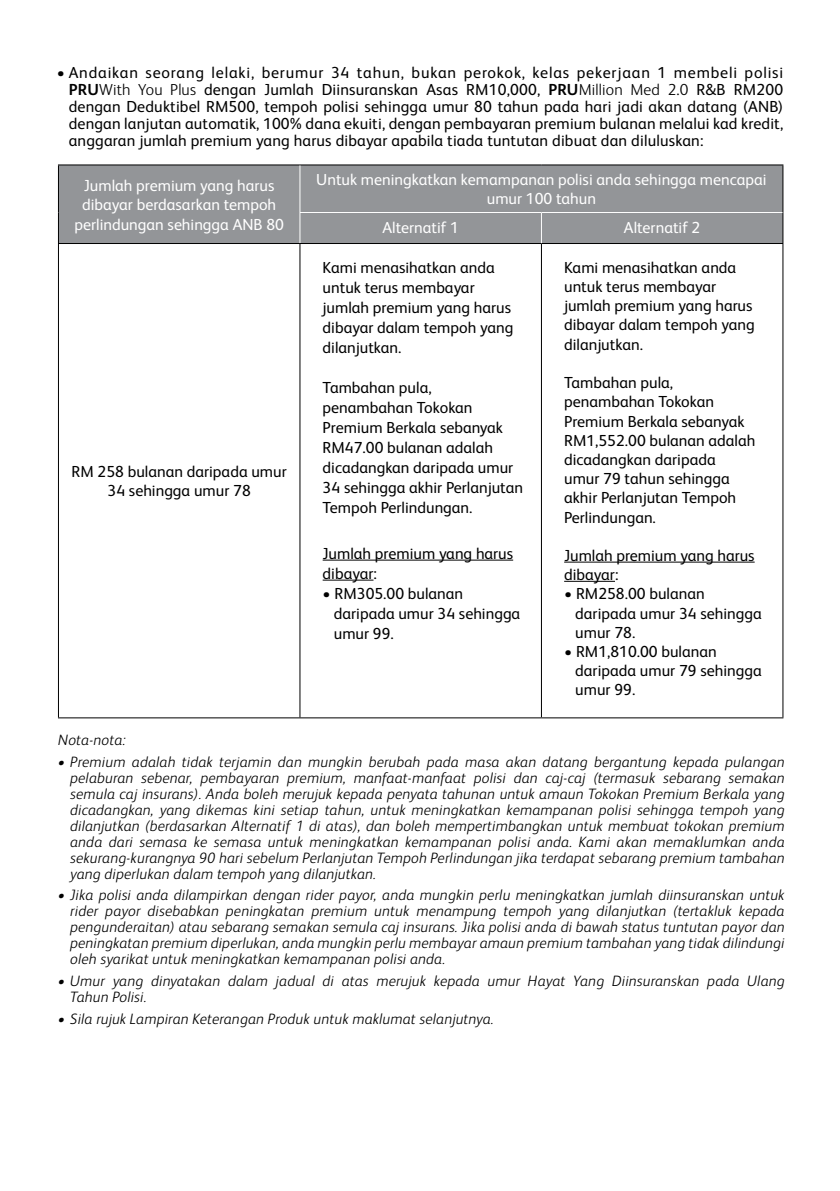
<style>
.page{position:relative;width:840px;height:1191px;background:#fff}
.page>*{position:absolute;margin:0;border:0;box-sizing:border-box;transform-origin:0 0}
.t1{font:16px/19.2px "FS Albert Pro";color:#000}
.t2{font:16px/19.2px "FS Albert Pro";color:#fff;text-align:center}
.t3{font:italic 300 15px/16px "FS Albert Pro";letter-spacing:.01em;color:#000;text-align:justify}
.s1{font-weight:700}
.s2{font-weight:300}
</style>
<div class="page">
<div style="left:59px;top:165px;width:723px;height:78px;background:#939598"></div>
<hr style="left:58px;top:244px;width:1px;height:473px;background:#000">
<hr style="left:299px;top:244px;width:1px;height:473px;background:#000">
<hr style="left:540px;top:244px;width:1px;height:473px;background:#000">
<hr style="left:782px;top:244px;width:1px;height:473px;background:#000">
<hr style="left:58px;top:717px;width:242px;height:1px;background:#000">
<hr style="left:300px;top:717px;width:241px;height:1px;background:#000">
<hr style="left:541px;top:717px;width:242px;height:1px;background:#000">
<hr style="left:58px;top:164px;width:242px;height:1px;background:#000">
<hr style="left:58px;top:165px;width:1px;height:47px;background:#000">
<hr style="left:58px;top:212px;width:1px;height:31px;background:#000">
<hr style="left:58px;top:243px;width:242px;height:1px;background:#000">
<hr style="left:300px;top:164px;width:241px;height:1px;background:#000">
<hr style="left:541px;top:164px;width:242px;height:1px;background:#000">
<hr style="left:782px;top:165px;width:1px;height:47px;background:#000">
<hr style="left:782px;top:212px;width:1px;height:31px;background:#000">
<hr style="left:300px;top:243px;width:241px;height:1px;background:#000">
<hr style="left:541px;top:243px;width:242px;height:1px;background:#000">
<hr style="left:299px;top:165px;width:1px;height:47px;background:#fff">
<hr style="left:299px;top:212px;width:242px;height:1px;background:#fff">
<hr style="left:299px;top:213px;width:1px;height:30px;background:#fff">
<hr style="left:541px;top:212px;width:241px;height:1px;background:#fff">
<hr style="left:540px;top:213px;width:1px;height:30px;background:#fff">
<hr style="left:322px;top:559px;width:191px;height:1px;background:#000">
<hr style="left:322px;top:579px;width:51px;height:1px;background:#000">
<hr style="left:564px;top:561px;width:190px;height:1px;background:#000">
<hr style="left:564px;top:581px;width:50px;height:1px;background:#000">
<p class="t1" style="left:69px;top:62px;width:715px;line-height:17.2px;text-align:justify;text-indent:-12px">• Andaikan seorang lelaki, berumur 34 tahun, bukan perokok, kelas pekerjaan 1 membeli polisi <span class="s1">PRU</span><span class="s2">With You Plus</span> dengan Jumlah Diinsuranskan Asas RM10,000, <span class="s1">PRU</span><span class="s2">Million Med 2.0</span> R&amp;B RM200 dengan Deduktibel RM500, tempoh polisi sehingga umur 80 tahun pada hari jadi akan datang (ANB) dengan lanjutan automatik, 100% dana ekuiti, dengan pembayaran premium bulanan melalui kad kredit, anggaran jumlah premium yang harus dibayar apabila tiada tuntutan dibuat dan diluluskan:</p>
<p class="t2" style="left:74px;top:175px;width:211px">Jumlah premium yang harus dibayar berdasarkan tempoh perlindungan sehingga ANB 80</p>
<p class="t2" style="left:316px;top:169px;width:451px">Untuk meningkatkan kemampanan polisi anda sehingga mencapai umur 100 tahun</p>
<p class="t2" style="left:382px;top:216px;width:78px">Alternatif 1</p>
<p class="t2" style="left:623px;top:216px;width:78px">Alternatif 2</p>
<p class="t1" style="left:71px;top:461px;width:217px;text-align:center">RM 258 bulanan daripada umur<br>34 sehingga umur 78</p>
<p class="t1" style="left:322px;top:256px;width:192px;line-height:20px">Kami menasihatkan anda untuk terus membayar jumlah premium yang harus dibayar dalam tempoh yang dilanjutkan.</p>
<p class="t1" style="left:322px;top:376px;width:202px;line-height:20px">Tambahan pula, penambahan Tokokan<br>Premium Berkala sebanyak<br>RM47.00 bulanan adalah dicadangkan daripada umur<br>34 sehingga akhir Perlanjutan<br>Tempoh Perlindungan.</p>
<p class="t1" style="left:322px;top:542px;width:192px;line-height:20px">Jumlah premium yang harus dibayar:</p>
<p class="t1" style="left:333px;top:582px;width:188px;line-height:20px;text-indent:-11px">• RM305.00 bulanan daripada umur 34 sehingga umur 99.</p>
<p class="t1" style="left:564px;top:257px;width:192px">Kami menasihatkan anda untuk terus membayar jumlah premium yang harus dibayar dalam tempoh yang dilanjutkan.</p>
<p class="t1" style="left:564px;top:372px;width:193px">Tambahan pula, penambahan Tokokan<br>Premium Berkala sebanyak<br>RM1,552.00 bulanan adalah dicadangkan daripada<br>umur 79 tahun sehingga akhir Perlanjutan Tempoh<br>Perlindungan.</p>
<p class="t1" style="left:564px;top:545px;width:192px">Jumlah premium yang harus dibayar:</p>
<p class="t1" style="left:575px;top:583px;width:188px;text-indent:-11px">• RM258.00 bulanan daripada umur 34 sehingga umur 78.</p>
<p class="t1" style="left:575px;top:641px;width:188px;text-indent:-11px">• RM1,810.00 bulanan daripada umur 79 sehingga umur 99.</p>
<p class="t3" style="left:58px;top:731px;width:69px">Nota-nota:</p>
<p class="t3" style="left:70px;top:752px;width:715px;text-indent:-12px">• Premium adalah tidak terjamin dan mungkin berubah pada masa akan datang bergantung kepada pulangan pelaburan sebenar, pembayaran premium, manfaat-manfaat polisi dan caj-caj (termasuk sebarang semakan semula caj insurans). Anda boleh merujuk kepada penyata tahunan untuk amaun Tokokan Premium Berkala yang dicadangkan, yang dikemas kini setiap tahun, untuk meningkatkan kemampanan polisi sehingga tempoh yang dilanjutkan (berdasarkan Alternatif 1 di atas), dan boleh mempertimbangkan untuk membuat tokokan premium anda dari semasa ke semasa untuk meningkatkan kemampanan polisi anda. Kami akan memaklumkan anda sekurang-kurangnya 90 hari sebelum Perlanjutan Tempoh Perlindungan jika terdapat sebarang premium tambahan yang diperlukan dalam tempoh yang dilanjutkan.</p>
<p class="t3" style="left:70px;top:886px;width:715px;text-indent:-12px">• Jika polisi anda dilampirkan dengan rider payor, anda mungkin perlu meningkatkan jumlah diinsuranskan untuk rider payor disebabkan peningkatan premium untuk menampung tempoh yang dilanjutkan (tertakluk kepada pengunderaitan) atau sebarang semakan semula caj insurans. Jika polisi anda di bawah status tuntutan payor dan peningkatan premium diperlukan, anda mungkin perlu membayar amaun premium tambahan yang tidak dilindungi oleh syarikat untuk meningkatkan kemampanan polisi anda.</p>
<p class="t3" style="left:70px;top:972px;width:715px;text-indent:-12px">• Umur yang dinyatakan dalam jadual di atas merujuk kepada umur Hayat Yang Diinsuranskan pada Ulang<br>Tahun Polisi.</p>
<p class="t3" style="left:58px;top:1009px;width:437px">• Sila rujuk Lampiran Keterangan Produk untuk maklumat selanjutnya.</p>
</div>
